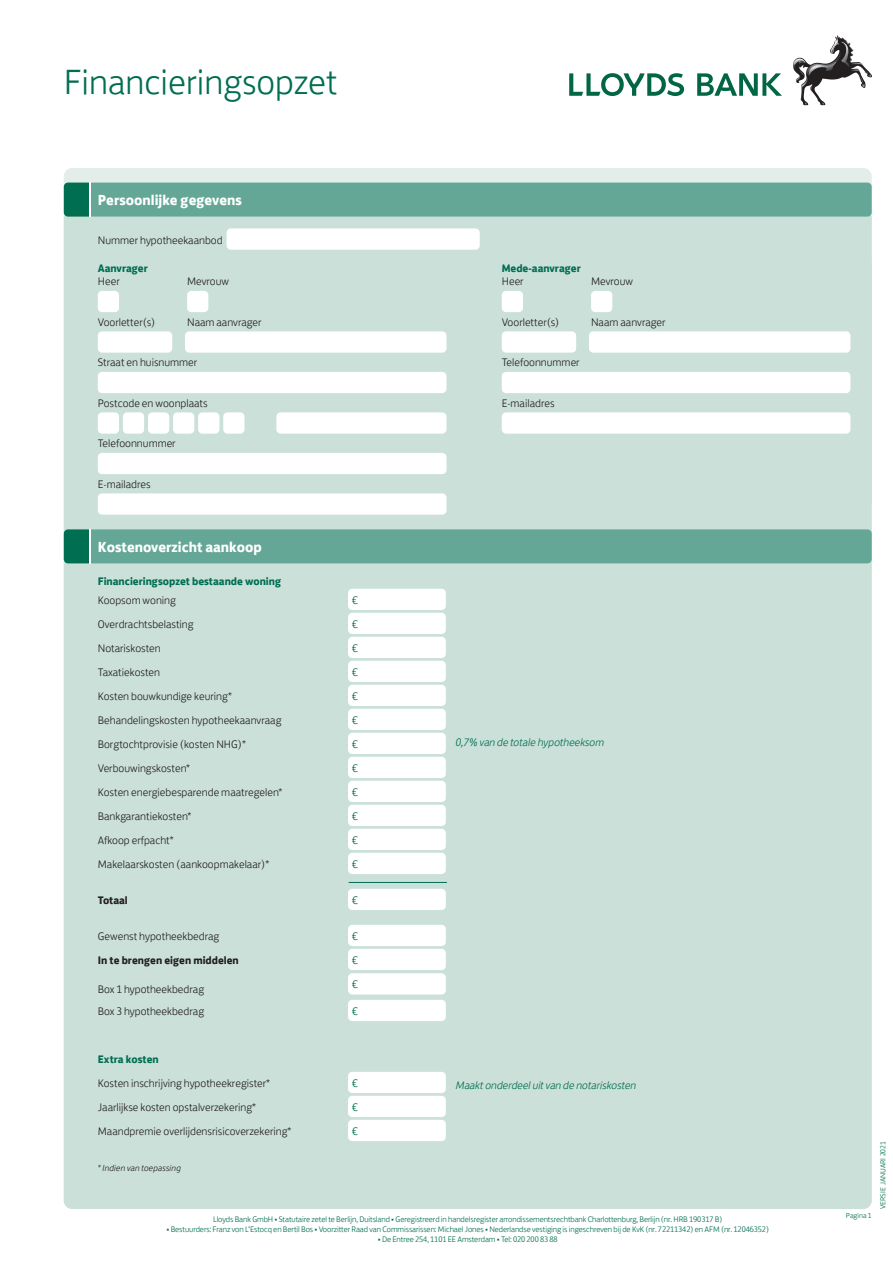
<style>
.page{position:relative;width:893px;height:1263px;background:#fff}
.page>*{position:absolute;margin:0;border:0;box-sizing:border-box;transform-origin:0 0}
.t1{font:300 36px "Lloyds Bank Jack";color:#006e51}
.t2{font:700 15px "Lloyds Bank Jack";color:#fff}
.t3{font:300 11.25px "Lloyds Bank Jack";color:#231f20}
.t4{font:700 11.25px "Lloyds Bank Jack";color:#006e51}
.t5{font:italic 300 11.25px "Lloyds Bank Jack";letter-spacing:-.01em;color:#006e51}
.t6{font:700 11.25px "Lloyds Bank Jack";color:#231f20}
.t7{font:300 11.25px "Lloyds Bank Jack";color:#006e51}
.t8{font:italic 300 9px "Lloyds Bank Jack";color:#231f20}
.t9{font:300 8.25px "Lloyds Bank Jack";letter-spacing:-.01em;color:#006e51}
.t10{font:300 7.5px "Lloyds Bank Jack";color:#006e51}
</style>
<div class="page">
<svg style="left:569px;top:73px;width:115px;height:23px"></svg>
<svg style="left:697px;top:73px;width:85px;height:23px"></svg>
<img style="left:793px;top:36px;width:46px;height:47px">
<svg style="left:794px;top:40px;width:56px;height:35px"></svg>
<div style="left:64px;top:210px;width:808px;height:999px;background:#cbe0d9;border-radius:9px"></div>
<div style="left:64px;top:183px;width:808px;height:34px;background:#64a796"></div>
<hr style="left:89px;top:183px;width:2px;height:34px;background:#fff">
<div style="left:64px;top:529px;width:808px;height:34px;background:#64a796"></div>
<hr style="left:89px;top:529px;width:2px;height:34px;background:#fff">
<div style="left:227px;top:228px;width:253px;height:22px;background:#fff;border-radius:4px"></div>
<div style="left:348px;top:589px;width:98px;height:21px;background:#fff;border-radius:4px"></div>
<div style="left:348px;top:613px;width:98px;height:21px;background:#fff;border-radius:4px"></div>
<div style="left:348px;top:637px;width:98px;height:21px;background:#fff;border-radius:4px"></div>
<div style="left:348px;top:661px;width:98px;height:21px;background:#fff;border-radius:4px"></div>
<div style="left:348px;top:685px;width:98px;height:21px;background:#fff;border-radius:4px"></div>
<div style="left:348px;top:709px;width:98px;height:21px;background:#fff;border-radius:4px"></div>
<div style="left:348px;top:733px;width:98px;height:21px;background:#fff;border-radius:4px"></div>
<div style="left:348px;top:757px;width:98px;height:21px;background:#fff;border-radius:4px"></div>
<div style="left:348px;top:781px;width:98px;height:21px;background:#fff;border-radius:4px"></div>
<div style="left:348px;top:805px;width:98px;height:21px;background:#fff;border-radius:4px"></div>
<div style="left:348px;top:829px;width:98px;height:21px;background:#fff;border-radius:4px"></div>
<div style="left:348px;top:853px;width:98px;height:21px;background:#fff;border-radius:4px"></div>
<div style="left:348px;top:889px;width:98px;height:21px;background:#fff;border-radius:4px"></div>
<div style="left:348px;top:925px;width:98px;height:21px;background:#fff;border-radius:4px"></div>
<div style="left:348px;top:949px;width:98px;height:21px;background:#fff;border-radius:4px"></div>
<div style="left:348px;top:973px;width:98px;height:21px;background:#fff;border-radius:4px"></div>
<div style="left:348px;top:1000px;width:98px;height:21px;background:#fff;border-radius:4px"></div>
<div style="left:348px;top:1072px;width:98px;height:21px;background:#fff;border-radius:4px"></div>
<div style="left:348px;top:1096px;width:98px;height:21px;background:#fff;border-radius:4px"></div>
<div style="left:348px;top:1120px;width:98px;height:21px;background:#fff;border-radius:4px"></div>
<hr style="left:349px;top:882px;width:98px;height:1px;background:#006e51">
<div style="left:98px;top:291px;width:21px;height:21px;background:#fff;border-radius:4px"></div>
<div style="left:187px;top:291px;width:21px;height:21px;background:#fff;border-radius:4px"></div>
<div style="left:98px;top:331px;width:74px;height:22px;background:#fff;border-radius:4px"></div>
<div style="left:185px;top:331px;width:261px;height:22px;background:#fff;border-radius:4px"></div>
<div style="left:98px;top:372px;width:348px;height:21px;background:#fff;border-radius:4px"></div>
<div style="left:98px;top:412px;width:21px;height:22px;background:#fff;border-radius:4px"></div>
<div style="left:148px;top:412px;width:21px;height:22px;background:#fff;border-radius:4px"></div>
<div style="left:198px;top:412px;width:21px;height:22px;background:#fff;border-radius:4px"></div>
<div style="left:123px;top:412px;width:21px;height:22px;background:#fff;border-radius:4px"></div>
<div style="left:173px;top:412px;width:21px;height:22px;background:#fff;border-radius:4px"></div>
<div style="left:223px;top:412px;width:21px;height:22px;background:#fff;border-radius:4px"></div>
<div style="left:276px;top:412px;width:170px;height:22px;background:#fff;border-radius:4px"></div>
<div style="left:98px;top:453px;width:348px;height:21px;background:#fff;border-radius:4px"></div>
<div style="left:98px;top:493px;width:348px;height:22px;background:#fff;border-radius:4px"></div>
<div style="left:502px;top:291px;width:21px;height:21px;background:#fff;border-radius:4px"></div>
<div style="left:591px;top:291px;width:21px;height:21px;background:#fff;border-radius:4px"></div>
<div style="left:502px;top:331px;width:74px;height:22px;background:#fff;border-radius:4px"></div>
<div style="left:589px;top:331px;width:261px;height:22px;background:#fff;border-radius:4px"></div>
<div style="left:502px;top:372px;width:348px;height:21px;background:#fff;border-radius:4px"></div>
<div style="left:502px;top:412px;width:348px;height:22px;background:#fff;border-radius:4px"></div>
<h1 class="t1" style="left:64px;top:54px;width:275px">Financieringsopzet</h1>
<h2 class="t2" style="left:98px;top:187px;width:145px">Persoonlijke gegevens</h2>
<p class="t3" style="left:98px;top:231px;width:126px">Nummer hypotheekaanbod</p>
<p class="t4" style="left:98px;top:258px;width:52px">Aanvrager</p>
<p class="t3" style="left:98px;top:272px;width:23px">Heer</p>
<p class="t3" style="left:187px;top:272px;width:43px">Mevrouw</p>
<p class="t3" style="left:98px;top:313px;width:59px">Voorletter(s)</p>
<p class="t3" style="left:187px;top:313px;width:76px">Naam aanvrager</p>
<p class="t3" style="left:98px;top:353px;width:101px">Straat en huisnummer</p>
<p class="t3" style="left:98px;top:394px;width:111px">Postcode en woonplaats</p>
<p class="t3" style="left:98px;top:434px;width:79px">Telefoonnummer</p>
<p class="t3" style="left:98px;top:475px;width:54px">E-mailadres</p>
<h2 class="t2" style="left:98px;top:534px;width:165px">Kostenoverzicht aankoop</h2>
<p class="t4" style="left:98px;top:571px;width:185px">Financieringsopzet bestaande woning</p>
<p class="t3" style="left:98px;top:591px;width:80px">Koopsom woning</p>
<p class="t7" style="left:352px;top:591px;width:7px">€</p>
<p class="t3" style="left:98px;top:615px;width:97px">Overdrachtsbelasting</p>
<p class="t7" style="left:352px;top:615px;width:7px">€</p>
<p class="t3" style="left:98px;top:639px;width:65px">Notariskosten</p>
<p class="t7" style="left:352px;top:639px;width:7px">€</p>
<p class="t3" style="left:98px;top:663px;width:64px">Taxatiekosten</p>
<p class="t7" style="left:352px;top:663px;width:7px">€</p>
<p class="t3" style="left:98px;top:687px;width:136px">Kosten bouwkundige keuring*</p>
<p class="t7" style="left:352px;top:687px;width:7px">€</p>
<p class="t3" style="left:98px;top:711px;width:185px">Behandelingskosten hypotheekaanvraag</p>
<p class="t7" style="left:352px;top:711px;width:7px">€</p>
<p class="t3" style="left:98px;top:735px;width:150px">Borgtochtprovisie (kosten NHG)*</p>
<p class="t7" style="left:352px;top:735px;width:7px">€</p>
<p class="t3" style="left:98px;top:759px;width:94px">Verbouwingskosten*</p>
<p class="t7" style="left:352px;top:759px;width:7px">€</p>
<p class="t3" style="left:98px;top:783px;width:186px">Kosten energiebesparende maatregelen*</p>
<p class="t7" style="left:352px;top:783px;width:7px">€</p>
<p class="t3" style="left:98px;top:807px;width:95px">Bankgarantiekosten*</p>
<p class="t7" style="left:352px;top:807px;width:7px">€</p>
<p class="t3" style="left:98px;top:831px;width:77px">Afkoop erfpacht*</p>
<p class="t7" style="left:352px;top:831px;width:7px">€</p>
<p class="t3" style="left:98px;top:855px;width:173px">Makelaarskosten (aankoopmakelaar)*</p>
<p class="t7" style="left:352px;top:855px;width:7px">€</p>
<p class="t6" style="left:98px;top:891px;width:32px">Totaal</p>
<p class="t7" style="left:352px;top:891px;width:7px">€</p>
<p class="t3" style="left:98px;top:927px;width:123px">Gewenst hypotheekbedrag</p>
<p class="t7" style="left:352px;top:927px;width:7px">€</p>
<p class="t6" style="left:98px;top:951px;width:143px">In te brengen eigen middelen</p>
<p class="t7" style="left:352px;top:951px;width:7px">€</p>
<p class="t3" style="left:98px;top:980px;width:108px">Box 1 hypotheekbedrag</p>
<p class="t7" style="left:352px;top:975px;width:7px">€</p>
<p class="t3" style="left:98px;top:1002px;width:108px">Box 3 hypotheekbedrag</p>
<p class="t7" style="left:352px;top:1002px;width:7px">€</p>
<p class="t4" style="left:98px;top:1050px;width:62px">Extra kosten</p>
<p class="t3" style="left:98px;top:1074px;width:174px">Kosten inschrijving hypotheekregister*</p>
<p class="t7" style="left:352px;top:1074px;width:7px">€</p>
<p class="t3" style="left:98px;top:1098px;width:160px">Jaarlijkse kosten opstalverzekering*</p>
<p class="t7" style="left:352px;top:1098px;width:7px">€</p>
<p class="t3" style="left:98px;top:1122px;width:195px">Maandpremie overlijdensrisicoverzekering*</p>
<p class="t7" style="left:352px;top:1122px;width:7px">€</p>
<p class="t8" style="left:98px;top:1161px;width:85px">* Indien van toepassing</p>
<p class="t4" style="left:502px;top:258px;width:80px">Mede-aanvrager</p>
<p class="t3" style="left:502px;top:272px;width:23px">Heer</p>
<p class="t3" style="left:591px;top:272px;width:43px">Mevrouw</p>
<p class="t3" style="left:502px;top:313px;width:59px">Voorletter(s)</p>
<p class="t3" style="left:591px;top:313px;width:76px">Naam aanvrager</p>
<p class="t3" style="left:502px;top:353px;width:79px">Telefoonnummer</p>
<p class="t3" style="left:502px;top:394px;width:54px">E-mailadres</p>
<p class="t5" style="left:456px;top:734px;width:150px">0,7% van de totale hypotheeksom</p>
<p class="t5" style="left:456px;top:1076px;width:182px">Maakt onderdeel uit van de notariskosten</p>
<p class="t9" style="left:213px;top:1213px;width:511px">Lloyds Bank GmbH • Statutaire zetel te Berlijn, Duitsland • Geregistreerd in handelsregister arrondissementsrechtbank Charlottenburg, Berlijn (nr. HRB 190317 B)</p>
<p class="t9" style="left:166px;top:1223px;width:604px">• Bestuurders: Franz von L‘Estocq en Bertil Bos • Voorzitter Raad van Commissarissen: Michael Jones • Nederlandse vestiging is ingeschreven bij de KvK (nr. 72211342) en AFM (nr. 12046352)</p>
<p class="t9" style="left:378px;top:1233px;width:181px">• De Entree 254, 1101 EE Amsterdam • Tel: 020 200 83 88</p>
<p class="t10" style="left:846px;top:1209px;width:27px">Pagina 1</p>
<p class="t10" style="left:877px;top:1209px;width:69px;rotate:-90deg">VERSIE JANUARI 2021</p>
</div>
